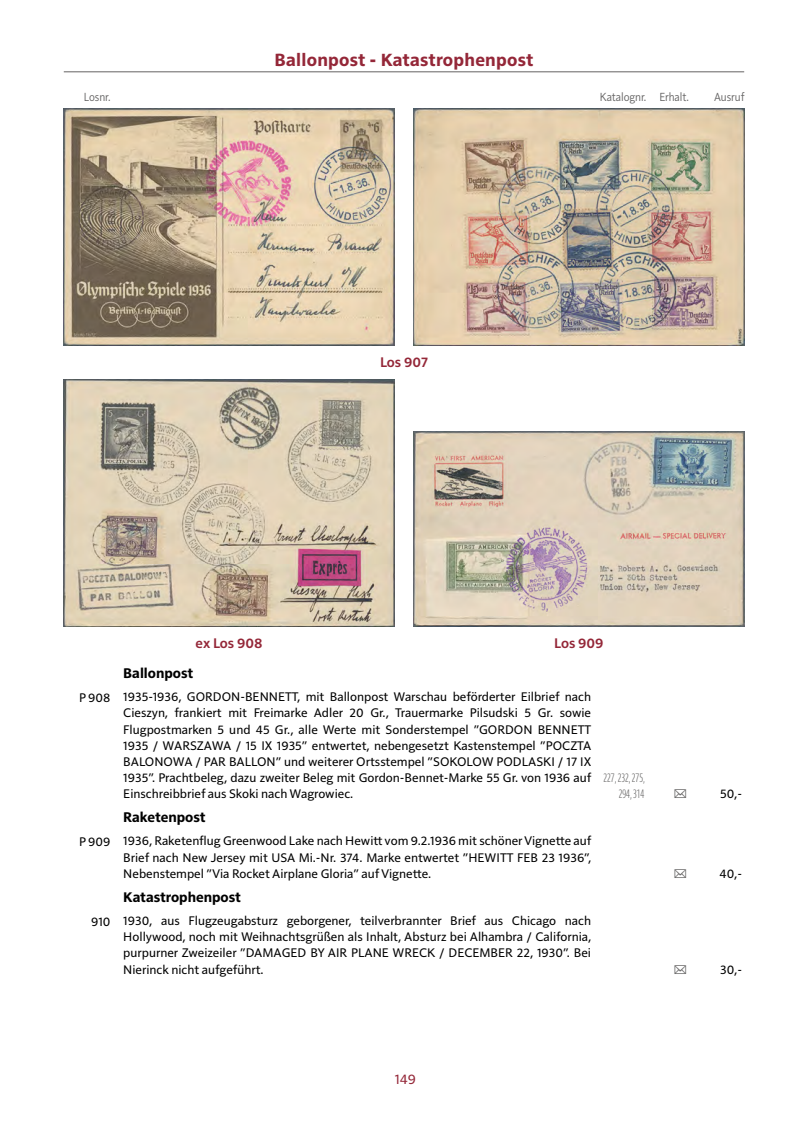
<style>
.page{position:relative;width:808px;height:1127px;background:#fff}
.page>*{position:absolute;margin:0;border:0;box-sizing:border-box;transform-origin:0 0}
.t1{font:700 18px "Solitaire MVB Pro";letter-spacing:.015em;color:#942738}
.t2{font:700 14.25px "Solitaire MVB Pro";color:#000}
.t3{font:600 14.25px "Solitaire MVB Pro";color:#942738}
.t4{font:14.25px "Solitaire MVB Pro";color:#942738}
.t5{font:12.75px/16.2px "Solitaire MVB Pro";color:#000;text-align:justify}
.t6{font:12px "Solitaire MVB Pro";letter-spacing:-.005em;color:#646363;scale:.9 1}
.t7{font:700 12px/16.2px "Parisine Std Comp Clair";color:#646363;text-align:right}
</style>
<div class="page">
<hr style="left:64px;top:71px;width:680px;height:1px;background:#646363">
<img style="left:64px;top:108px;width:330px;height:237px">
<img style="left:413px;top:108px;width:331px;height:238px">
<img style="left:64px;top:380px;width:330px;height:246px">
<img style="left:414px;top:431px;width:330px;height:195px">
<h1 class="t1" style="left:275px;top:48px;width:260px">Ballonpost - Katastrophenpost</h1>
<p class="t6" style="left:84px;top:88px;width:31px">Losnr.</p>
<p class="t6" style="left:600px;top:88px;width:100px">Katalognr. Erhalt.</p>
<p class="t6" style="left:714px;top:88px;width:35px">Ausruf</p>
<p class="t3" style="left:380px;top:352px;width:49px">Los 907</p>
<p class="t3" style="left:196px;top:633px;width:69px">ex Los 908</p>
<p class="t3" style="left:554px;top:633px;width:51px">Los 909</p>
<p class="t2" style="left:123px;top:663px;width:71px">Ballonpost</p>
<p class="t5" style="left:123px;top:688px;width:470px;text-indent:-44px">P 908 1935-1936, GORDON-BENNETT, mit Ballonpost Warschau beförderter Eilbrief nach Cieszyn, frankiert mit Freimarke Adler 20 Gr., Trauermarke Pilsudski 5 Gr. sowie Flugpostmarken 5 und 45 Gr., alle Werte mit Sonderstempel ”GORDON BENNETT 1935 / WARSZAWA / 15 IX 1935” entwertet, nebengesetzt Kastenstempel ”POCZTA BALONOWA / PAR BALLON” und weiterer Ortsstempel ”SOKOLOW PODLASKI / 17 IX 1935”. Prachtbeleg, dazu zweiter Beleg mit Gordon-Bennet-Marke 55 Gr. von 1936 auf Einschreibbrief aus Skoki nach Wagrowiec.</p>
<p class="t2" style="left:123px;top:808px;width:84px">Raketenpost</p>
<p class="t5" style="left:123px;top:832px;width:469px;text-indent:-44px">P 909 1936, Raketenflug Greenwood Lake nach Hewitt vom 9.2.1936 mit schöner Vignette auf Brief nach New Jersey mit USA Mi.-Nr. 374. Marke entwertet ”HEWITT FEB 23 1936”, Nebenstempel ”Via Rocket Airplane Gloria” auf Vignette.</p>
<p class="t2" style="left:123px;top:887px;width:119px">Katastrophenpost</p>
<p class="t5" style="left:123px;top:911px;width:469px;text-indent:-32px">910 1930, aus Flugzeugabsturz geborgener, teilverbrannter Brief aus Chicago nach Hollywood, noch mit Weihnachtsgrüßen als Inhalt, Absturz bei Alhambra / California, purpurner Zweizeiler ”DAMAGED BY AIR PLANE WRECK / DECEMBER 22, 1930”. Bei Nierinck nicht aufgeführt.</p>
<p class="t7" style="left:603px;top:770px;width:43px">227, 232, 275,<br>294, 314</p>
<p class="t4" style="left:395px;top:1069px;width:23px">149</p>
<p class="t5" style="left:720px;top:785px;width:24px">50,-</p>
<p class="t5" style="left:719px;top:864px;width:24px">40,-</p>
<p class="t5" style="left:720px;top:960px;width:23px">30,-</p>
</div>
